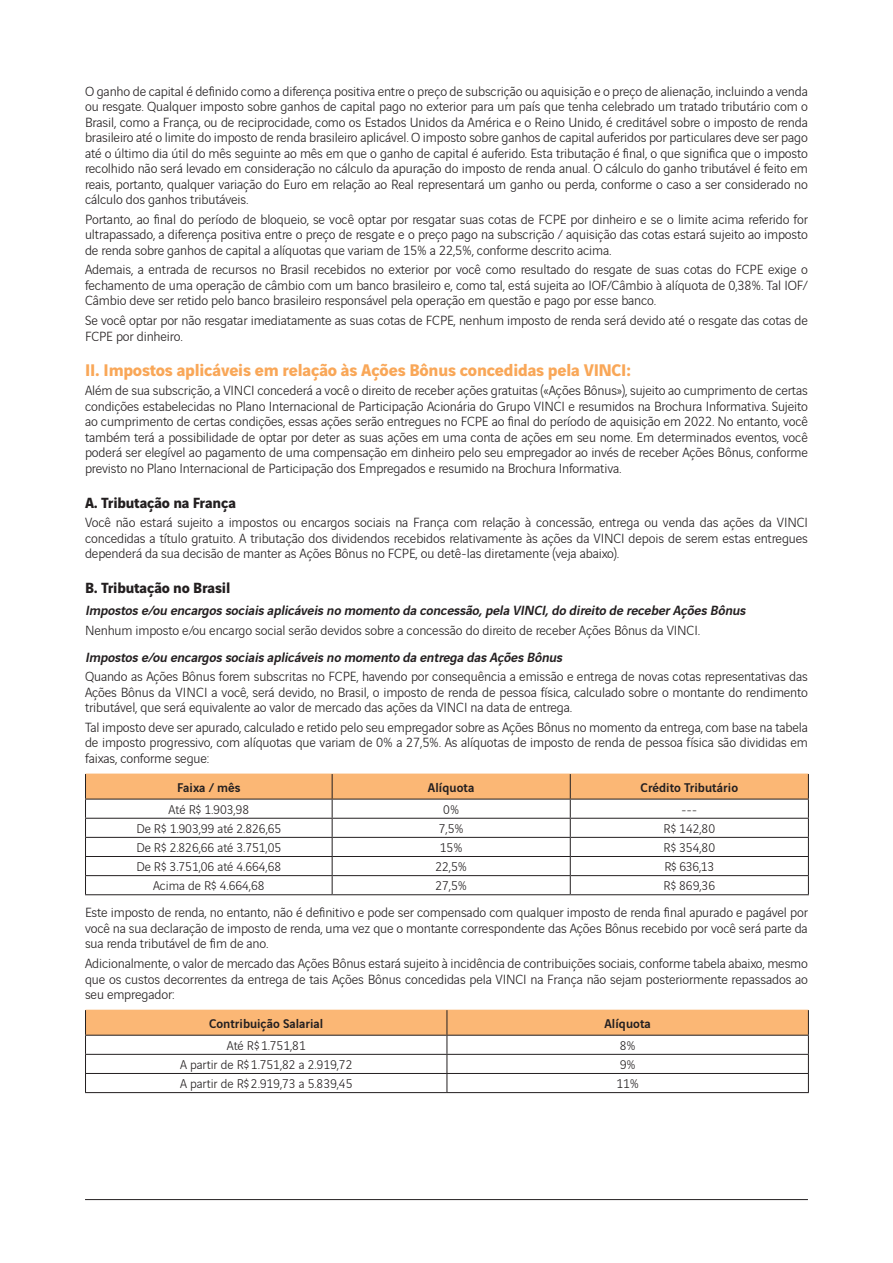
<style>
.page{position:relative;width:893px;height:1263px;background:#fff}
.page>*{position:absolute;margin:0;border:0;box-sizing:border-box;transform-origin:0 0}
.t1{font:700 18px "Vinci Sans";letter-spacing:-.01em;color:#f9a758}
.t2{font:700 15.75px "Vinci Sans";letter-spacing:-.01em;color:#231f20}
.t3{font:300 14.25px/15.5px "Vinci Sans";letter-spacing:-.01em;color:#231f20;text-align:justify}
.t4{font:italic 500 14.25px "Vinci Sans";color:#231f20}
.t5{font:300 13.5px "Vinci Sans";color:#231f20}
.t6{font:500 13.5px "Vinci Sans";color:#231f20}
</style>
<div class="page">
<hr style="left:85px;top:1199px;width:723px;height:1px;background:#231f20">
<hr style="left:85px;top:894px;width:247px;height:1px;background:#231f20">
<hr style="left:332px;top:894px;width:238px;height:1px;background:#231f20">
<hr style="left:570px;top:894px;width:239px;height:1px;background:#231f20">
<svg style="left:85px;top:773px;width:724px;height:121px"></svg>
<hr style="left:85px;top:1092px;width:362px;height:1px;background:#231f20">
<hr style="left:447px;top:1092px;width:362px;height:1px;background:#231f20">
<svg style="left:85px;top:1010px;width:724px;height:82px"></svg>
<p class="t3" style="left:85px;top:82px;width:724px">O ganho de capital é definido como a diferença positiva entre o preço de subscrição ou aquisição e o preço de alienação, incluindo a venda ou resgate. Qualquer imposto sobre ganhos de capital pago no exterior para um país que tenha celebrado um tratado tributário com o Brasil, como a França, ou de reciprocidade, como os Estados Unidos da América e o Reino Unido, é creditável sobre o imposto de renda brasileiro até o limite do imposto de renda brasileiro aplicável. O imposto sobre ganhos de capital auferidos por particulares deve ser pago até o último dia útil do mês seguinte ao mês em que o ganho de capital é auferido. Esta tributação é final, o que significa que o imposto recolhido não será levado em consideração no cálculo da apuração do imposto de renda anual. O cálculo do ganho tributável é feito em reais, portanto, qualquer variação do Euro em relação ao Real representará um ganho ou perda, conforme o caso a ser considerado no cálculo dos ganhos tributáveis.</p>
<p class="t3" style="left:85px;top:210px;width:724px">Portanto, ao final do período de bloqueio, se você optar por resgatar suas cotas de FCPE por dinheiro e se o limite acima referido for ultrapassado, a diferença positiva entre o preço de resgate e o preço pago na subscrição / aquisição das cotas estará sujeito ao imposto de renda sobre ganhos de capital a alíquotas que variam de 15% a 22,5%, conforme descrito acima.</p>
<p class="t3" style="left:85px;top:261px;width:724px">Ademais, a entrada de recursos no Brasil recebidos no exterior por você como resultado do resgate de suas cotas do FCPE exige o fechamento de uma operação de câmbio com um banco brasileiro e, como tal, está sujeita ao IOF/Câmbio à alíquota de 0,38%. Tal IOF/ Câmbio deve ser retido pelo banco brasileiro responsável pela operação em questão e pago por esse banco.</p>
<p class="t3" style="left:85px;top:311px;width:724px">Se você optar por não resgatar imediatamente as suas cotas de FCPE, nenhum imposto de renda será devido até o resgate das cotas de<br>FCPE por dinheiro.</p>
<p class="t1" style="left:85px;top:355px;width:547px">II. Impostos aplicáveis em relação às Ações Bônus concedidas pela VINCI:</p>
<p class="t3" style="left:85px;top:382px;width:724px">Além de sua subscrição, a VINCI concederá a você o direito de receber ações gratuitas («Ações Bônus»), sujeito ao cumprimento de certas condições estabelecidas no Plano Internacional de Participação Acionária do Grupo VINCI e resumidos na Brochura Informativa. Sujeito ao cumprimento de certas condições, essas ações serão entregues no FCPE ao final do período de aquisição em 2022. No entanto, você também terá a possibilidade de optar por deter as suas ações em uma conta de ações em seu nome. Em determinados eventos, você poderá ser elegível ao pagamento de uma compensação em dinheiro pelo seu empregador ao invés de receber Ações Bônus, conforme previsto no Plano Internacional de Participação dos Empregados e resumido na Brochura Informativa.</p>
<p class="t2" style="left:85px;top:490px;width:152px">A. Tributação na França</p>
<p class="t3" style="left:85px;top:514px;width:724px">Você não estará sujeito a impostos ou encargos sociais na França com relação à concessão, entrega ou venda das ações da VINCI concedidas a título gratuito. A tributação dos dividendos recebidos relativamente às ações da VINCI depois de serem estas entregues dependerá da sua decisão de manter as Ações Bônus no FCPE, ou detê-las diretamente (veja abaixo).</p>
<p class="t2" style="left:85px;top:575px;width:147px">B. Tributação no Brasil</p>
<p class="t4" style="left:85px;top:600px;width:665px">Impostose/ou encargossociaisaplicáveisno momento daconcessão,pelaVINCI,do direito de receberAçõesBônus</p>
<p class="t3" style="left:85px;top:621px;width:616px">Nenhum imposto e/ou encargo social serão devidos sobre a concessão do direito de receber Ações Bônus da VINCI.</p>
<p class="t4" style="left:85px;top:646px;width:482px">Impostose/ou encargossociaisaplicáveisno momento daentregadasAçõesBônus</p>
<p class="t3" style="left:85px;top:668px;width:724px">Quando as Ações Bônus forem subscritas no FCPE, havendo por consequência a emissão e entrega de novas cotas representativas das Ações Bônus da VINCI a você, será devido, no Brasil, o imposto de renda de pessoa física, calculado sobre o montante do rendimento tributável, que será equivalente ao valor de mercado das ações da VINCI na data de entrega.</p>
<p class="t3" style="left:85px;top:718px;width:724px">Tal imposto deve ser apurado, calculado e retido pelo seu empregador sobre as Ações Bônus no momento da entrega, com base na tabela de imposto progressivo, com alíquotas que variam de 0% a 27,5%. As alíquotas de imposto de renda de pessoa física são divididas em faixas, conforme segue:</p>
<p class="t6" style="left:177px;top:777px;width:65px">Faixa / mês</p>
<p class="t6" style="left:428px;top:777px;width:48px">Alíquota</p>
<p class="t6" style="left:641px;top:777px;width:99px">Crédito Tributário</p>
<p class="t5" style="left:169px;top:800px;width:82px">Até R$ 1.903,98</p>
<p class="t5" style="left:443px;top:800px;width:17px">0%</p>
<p class="t5" style="left:681px;top:800px;width:18px">---</p>
<p class="t5" style="left:136px;top:819px;width:146px">De R$ 1.903,99 até 2.826,65</p>
<p class="t5" style="left:439px;top:819px;width:26px">7,5%</p>
<p class="t5" style="left:663px;top:819px;width:53px">R$ 142,80</p>
<p class="t5" style="left:136px;top:838px;width:146px">De R$ 2.826,66 até 3.751,05</p>
<p class="t5" style="left:440px;top:838px;width:24px">15%</p>
<p class="t5" style="left:663px;top:838px;width:53px">R$ 354,80</p>
<p class="t5" style="left:136px;top:857px;width:146px">De R$ 3.751,06 até 4.664,68</p>
<p class="t5" style="left:435px;top:857px;width:33px">22,5%</p>
<p class="t5" style="left:664px;top:857px;width:51px">R$ 636,13</p>
<p class="t5" style="left:153px;top:876px;width:113px">Acima de R$ 4.664,68</p>
<p class="t5" style="left:435px;top:876px;width:33px">27,5%</p>
<p class="t5" style="left:663px;top:876px;width:53px">R$ 869,36</p>
<p class="t3" style="left:85px;top:904px;width:724px">Este imposto de renda, no entanto, não é definitivo e pode ser compensado com qualquer imposto de renda final apurado e pagável por você na sua declaração de imposto de renda, uma vez que o montante correspondente das Ações Bônus recebido por você será parte da sua renda tributável de fim de ano.</p>
<p class="t3" style="left:85px;top:954px;width:724px">Adicionalmente, o valor de mercado das Ações Bônus estará sujeito à incidência de contribuições sociais, conforme tabela abaixo, mesmo que os custos decorrentes da entrega de tais Ações Bônus concedidas pela VINCI na França não sejam posteriormente repassados ao seu empregador:</p>
<p class="t6" style="left:209px;top:1013px;width:116px">Contribuição Salarial</p>
<p class="t6" style="left:604px;top:1013px;width:48px">Alíquota</p>
<p class="t5" style="left:227px;top:1036px;width:81px">Até R$ 1.751,81</p>
<p class="t5" style="left:620px;top:1036px;width:17px">8%</p>
<p class="t5" style="left:180px;top:1055px;width:174px">A partir de R$ 1.751,82 a 2.919,72</p>
<p class="t5" style="left:620px;top:1055px;width:17px">9%</p>
<p class="t5" style="left:180px;top:1074px;width:174px">A partir de R$ 2.919,73 a 5.839,45</p>
<p class="t5" style="left:616px;top:1074px;width:24px">11%</p>
</div>
